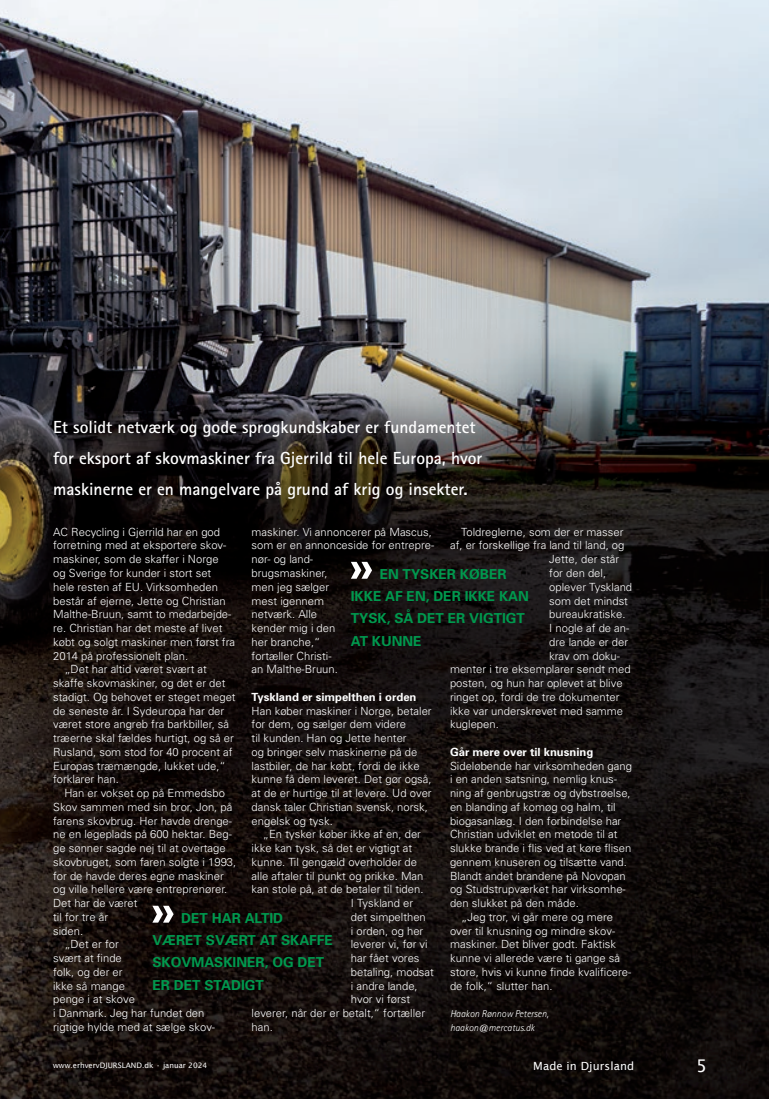
<style>
.page{position:relative;width:769px;height:1099px;background:#fff}
.page>*{position:absolute;margin:0;border:0;box-sizing:border-box;transform-origin:0 0}
.Manchet{font:700 17.5px/31.2px "Rotis Sans Serif";color:#fff}
.Sidetal{font:17.5px "Lucida Sans";color:#fff}
.Brødtekst_u__indryk{font:700 13.75px/22.4px "Univers";color:#00994e}
.Brødtekst_m__indryk{font:300 11.25px/13.8px "Univers";color:#fff}
.Brødtekst_u__indryk-2{font:300 11.25px/13.8px "Univers";color:#fff}
.Mellemrubrik{font:700 11.25px "Univers";color:#fff}
.Sidetype{font:11.25px "Lucida Sans";letter-spacing:.01em;color:#fff}
.Skribent{font:italic 300 10px/13.8px "Rotis Sans Serif";color:#fff}
.www_og_nr{font:7.5px "Lucida Sans";color:#fff}
</style>
<div class="page">
<img style="left:0;top:0;width:769px;height:1098px">
<svg style="left:152px;top:905px;width:22px;height:17px"></svg>
<svg style="left:351px;top:562px;width:21px;height:16px"></svg>
<p class="Manchet" style="left:53px;top:411px;width:431px">Et solidt netværk og gode sprogkundskaber er fundamentet for eksport af skovmaskiner fra Gjerrild til hele Europa, hvor maskinerne er en mangelvare på grund af krig og insekter.</p>
<p class="Brødtekst_u__indryk-2" style="left:53px;top:524px;width:183px">AC Recycling i Gjerrild har en god forretning med at eksportere skov&shy;maskiner, som de skaffer i Norge<br>og Sverige for kunder i stort set hele resten af EU. Virksomheden består af ejerne, Jette og Christian Malthe-Bruun, samt to medarbejde&shy;re. Christian har det meste af livet købt og solgt maskiner men først fra 2014 på professionelt plan.</p>
<p class="Brødtekst_m__indryk" style="left:53px;top:662px;width:184px;text-indent:11px">„Det har altid været svært at skaffe skovmaskiner, og det er det stadigt. Og behovet er steget meget de seneste år. I Sydeuropa har der været store angreb fra barkbiller, så træerne skal fældes hurtigt, og så er<br>Rusland, som stod for 40 procent af<br>Europas træmængde, lukket ude,“ forklarer han.</p>
<p class="Brødtekst_m__indryk" style="left:53px;top:786px;width:185px;text-indent:11px">Han er vokset op på Emmedsbo<br>Skov sammen med sin bror, Jon, på farens skovbrug. Her havde drenge&shy;ne en legeplads på 600 hektar. Beg&shy;ge sønner sagde nej til at overtage skovbruget, som faren solgte i 1993, for de havde deres egne maskiner og ville hellere være entreprenører.<br>Det har de været<br>til for tre år<br>siden.</p>
<p class="Brødtekst_m__indryk" style="left:53px;top:937px;width:163px;text-indent:11px">„Det er for<br>svært at finde<br>folk, og der er<br>ikke så mange<br>penge i at skove<br>i Danmark. Jeg har fundet den rigtige hylde med at sælge skov-</p>
<p class="Brødtekst_m__indryk" style="left:252px;top:524px;width:184px">maskiner. Vi annoncerer på Mascus, som er en annonceside for entrepre&shy;nør- og land-<br>brugsmaskiner,<br>men jeg sælger<br>mest igennem<br>netværk. Alle<br>kender mig i den<br>her branche,“<br>fortæller Christi-<br>an Malthe-Bruun.</p>
<p class="Mellemrubrik" style="left:252px;top:689px;width:166px">Tyskland er simpelthen i orden</p>
<p class="Brødtekst_u__indryk-2" style="left:252px;top:703px;width:182px">Han køber maskiner i Norge, betaler for dem, og sælger dem videre<br>til kunden. Han og Jette henter<br>og bringer selv maskinerne på de lastbiler, de har købt, fordi de ikke kunne få dem leveret. Det gør også, at de er hurtige til at levere. Ud over dansk taler Christian svensk, norsk, engelsk og tysk.</p>
<p class="Brødtekst_m__indryk" style="left:263px;top:827px;width:160px">„En tysker køber ikke af en, der</p>
<p class="Brødtekst_m__indryk" style="left:252px;top:841px;width:162px">ikke kan tysk, så det er vigtigt at</p>
<p class="Brødtekst_m__indryk" style="left:252px;top:854px;width:167px">kunne. Til gengæld overholder de</p>
<p class="Brødtekst_m__indryk" style="left:252px;top:868px;width:173px">alle aftaler til punkt og prikke. Man</p>
<p class="Brødtekst_m__indryk" style="left:252px;top:882px;width:173px">kan stole på, at de betaler til tiden.</p>
<p class="Brødtekst_m__indryk" style="left:351px;top:896px;width:64px">I Tyskland er</p>
<p class="Brødtekst_m__indryk" style="left:351px;top:909px;width:77px">det simpelthen</p>
<p class="Brødtekst_m__indryk" style="left:351px;top:923px;width:74px">i orden, og her</p>
<p class="Brødtekst_m__indryk" style="left:351px;top:937px;width:78px">leverer vi, før vi</p>
<p class="Brødtekst_m__indryk" style="left:351px;top:951px;width:70px">har fået vores</p>
<p class="Brødtekst_m__indryk" style="left:351px;top:964px;width:85px">betaling, modsat</p>
<p class="Brødtekst_m__indryk" style="left:351px;top:978px;width:68px">i andre lande,</p>
<p class="Brødtekst_m__indryk" style="left:351px;top:992px;width:61px">hvor vi først</p>
<p class="Brødtekst_m__indryk" style="left:252px;top:1006px;width:175px">leverer, når der er betalt,“ fortæller</p>
<p class="Brødtekst_m__indryk" style="left:252px;top:1019px;width:23px">han.</p>
<p class="Brødtekst_m__indryk" style="left:461px;top:524px;width:164px">Toldreglerne, som der er masser</p>
<p class="Brødtekst_m__indryk" style="left:450px;top:538px;width:176px">af, er forskellige fra land til land, og</p>
<p class="Brødtekst_m__indryk" style="left:549px;top:552px;width:72px">Jette, der står</p>
<p class="Brødtekst_m__indryk" style="left:549px;top:566px;width:58px">for den del,</p>
<p class="Brødtekst_m__indryk" style="left:549px;top:579px;width:84px">oplever Tyskland</p>
<p class="Brødtekst_m__indryk" style="left:549px;top:593px;width:80px">som det mindst</p>
<p class="Brødtekst_m__indryk" style="left:549px;top:607px;width:78px">bureaukratiske.</p>
<p class="Brødtekst_m__indryk" style="left:549px;top:621px;width:82px">I nogle af de an-</p>
<p class="Brødtekst_m__indryk" style="left:549px;top:634px;width:80px">dre lande er der</p>
<p class="Brødtekst_m__indryk" style="left:549px;top:648px;width:72px">krav om doku-</p>
<p class="Brødtekst_m__indryk" style="left:450px;top:662px;width:182px">menter i tre eksemplarer sendt med</p>
<p class="Brødtekst_m__indryk" style="left:450px;top:676px;width:174px">posten, og hun har oplevet at blive</p>
<p class="Brødtekst_m__indryk" style="left:450px;top:689px;width:171px">ringet op, fordi de tre dokumenter</p>
<p class="Brødtekst_m__indryk" style="left:450px;top:703px;width:175px">ikke var underskrevet med samme</p>
<p class="Brødtekst_m__indryk" style="left:450px;top:717px;width:50px">kuglepen.</p>
<p class="Mellemrubrik" style="left:450px;top:744px;width:145px">Går mere over til knusning</p>
<p class="Brødtekst_u__indryk-2" style="left:450px;top:758px;width:183px">Sideløbende har virksomheden gang i en anden satsning, nemlig knus&shy;ning af genbrugstræ og dybstrøelse, en blanding af komøg og halm, til biogasanlæg. I den forbindelse har Christian udviklet en metode til at slukke brande i flis ved at køre flisen gennem knuseren og tilsætte vand.<br>Blandt andet brandene på Novopan og Studstrupværket har virksomhe&shy;den slukket på den måde.</p>
<p class="Brødtekst_m__indryk" style="left:450px;top:909px;width:183px;text-indent:11px">„Jeg tror, vi går mere og mere over til knusning og mindre skov&shy;maskiner. Det bliver godt. Faktisk kunne vi allerede være ti gange så store, hvis vi kunne finde kvalificere&shy;de folk,“ slutter han.</p>
<p class="Skribent" style="left:450px;top:1007px;width:100px">Haakon Rønnow Petersen, haakon@mercatus.dk</p>
<p class="Brødtekst_u__indryk" style="left:351px;top:562px;width:180px;text-indent:29px">EN TYSKER KØBER<br>IKKE AF EN, DER IKKE KAN<br>TYSK, SÅ DET ER VIGTIGT<br>AT KUNNE</p>
<p class="Brødtekst_u__indryk" style="left:152px;top:906px;width:182px;text-indent:29px">DET HAR ALTID<br>VÆRET SVÆRT AT SKAFFE<br>SKOVMASKINER, OG DET<br>ER DET STADIGT</p>
<p class="www_og_nr" style="left:53px;top:1061px;width:156px">www.erhvervDJURSLAND.dk • januar 2024</p>
<p class="Sidetype" style="left:533px;top:1059px;width:103px">Made in Djursland</p>
<p class="Sidetal" style="left:696px;top:1055px;width:13px">5</p>
</div>
